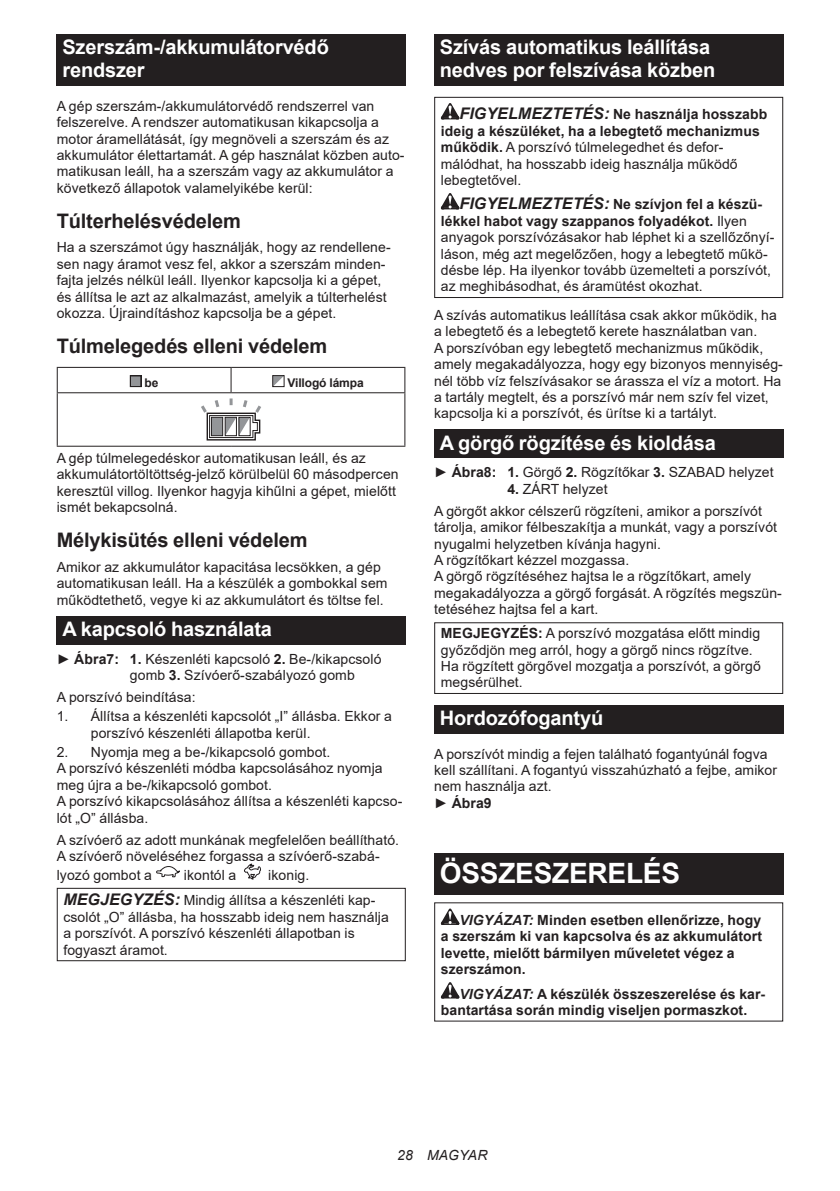
<style>
.page{position:relative;width:840px;height:1191px;background:#fff}
.page>*{position:absolute;margin:0;border:0;box-sizing:border-box;transform-origin:0 0}
.t1{font:700 28px "Arial";letter-spacing:-.01em;color:#fff}
.t2{font:700 20px/23.4px "Arial";letter-spacing:-.01em;color:#fff}
.t3{font:700 20px "Arial";letter-spacing:-.01em;color:#231f20}
.t4{font:14px/16.4px "Arial";letter-spacing:.005em;color:#231f20}
.t5{font:700 14px/16.4px "Arial";letter-spacing:.005em;color:#231f20}
.t6{font:italic 14px "Arial";letter-spacing:.005em;color:#231f20}
.t7{font:700 12px "Arial";letter-spacing:-.01em;color:#231f20}
.s1{font-weight:700}
.s2{font-weight:700;font-style:italic;font-size:16px}
.s3{font-style:italic}
</style>
<div class="page">
<div style="left:57px;top:34px;width:348px;height:52px;background:#231f20"></div>
<hr style="left:57px;top:367px;width:174px;height:1px;background:#231f20">
<svg style="left:57px;top:368px;width:1px;height:24px"></svg>
<hr style="left:231px;top:367px;width:174px;height:1px;background:#231f20">
<svg style="left:230px;top:368px;width:1px;height:24px"></svg>
<svg style="left:404px;top:368px;width:1px;height:24px"></svg>
<hr style="left:57px;top:392px;width:174px;height:1px;background:#231f20">
<hr style="left:57px;top:393px;width:1px;height:53px;background:#231f20">
<hr style="left:231px;top:392px;width:174px;height:1px;background:#231f20">
<hr style="left:404px;top:393px;width:1px;height:53px;background:#231f20">
<hr style="left:57px;top:446px;width:174px;height:1px;background:#231f20">
<hr style="left:231px;top:446px;width:174px;height:1px;background:#231f20">
<svg style="left:132px;top:377px;width:7px;height:7px"></svg>
<div style="left:130px;top:375px;width:12px;height:12px;border:1px solid #231f20"></div>
<svg style="left:274px;top:377px;width:8px;height:8px"></svg>
<div style="left:272px;top:375px;width:12px;height:12px;border:1px solid #231f20"></div>
<svg style="left:201px;top:398px;width:60px;height:42px"></svg>
<div style="left:57px;top:616px;width:348px;height:28px;background:#231f20"></div>
<svg style="left:156px;top:866px;width:24px;height:11px"></svg>
<svg style="left:244px;top:863px;width:17px;height:16px"></svg>
<div style="left:57px;top:887px;width:348px;height:74px;border:1px solid #231f20"></div>
<div style="left:434px;top:34px;width:348px;height:52px;background:#231f20"></div>
<svg style="left:440px;top:103px;width:19px;height:16px"></svg>
<svg style="left:440px;top:193px;width:19px;height:16px"></svg>
<div style="left:434px;top:97px;width:348px;height:201px;border:1px solid #231f20"></div>
<div style="left:434px;top:430px;width:348px;height:28px;background:#231f20"></div>
<div style="left:434px;top:622px;width:348px;height:72px;border:1px solid #231f20"></div>
<div style="left:434px;top:705px;width:348px;height:29px;background:#231f20"></div>
<div style="left:434px;top:853px;width:348px;height:41px;background:#231f20"></div>
<svg style="left:440px;top:908px;width:19px;height:17px"></svg>
<svg style="left:440px;top:982px;width:19px;height:16px"></svg>
<h2 class="t2" style="left:62px;top:36px;width:268px">Szerszám-/akkumulátorvédő rendszer</h2>
<p class="t4" style="left:57px;top:98px;width:349px">A gép szerszám-/akkumulátorvédő rendszerrel van felszerelve. A rendszer automatikusan kikapcsolja a motor áramellátását, így megnöveli a szerszám és az akkumulátor élettartamát. A gép használat közben auto&shy;matikusan leáll, ha a szerszám vagy az akkumulátor a következő állapotok valamelyikébe kerül:</p>
<h2 class="t3" style="left:57px;top:206px;width:185px">Túlterhelésvédelem</h2>
<p class="t4" style="left:57px;top:239px;width:335px">Ha a szerszámot úgy használják, hogy az rendellene&shy;sen nagy áramot vesz fel, akkor a szerszám minden&shy;fajta jelzés nélkül leáll. Ilyenkor kapcsolja ki a gépet, és állítsa le azt az alkalmazást, amelyik a túlterhelést okozza. Újraindításhoz kapcsolja be a gépet.</p>
<h2 class="t3" style="left:57px;top:331px;width:272px">Túlmelegedés elleni védelem</h2>
<p class="t7" style="left:144px;top:374px;width:15px">be</p>
<p class="t7" style="left:287px;top:374px;width:78px">Villogó lámpa</p>
<p class="t4" style="left:57px;top:450px;width:343px">A gép túlmelegedéskor automatikusan leáll, és az akkumulátortöltöttség-jelző körülbelül 60 másodpercen keresztül villog. Ilyenkor hagyja kihűlni a gépet, mielőtt ismét bekapcsolná.</p>
<h2 class="t3" style="left:57px;top:526px;width:252px">Mélykisütés elleni védelem</h2>
<p class="t4" style="left:57px;top:558px;width:332px">Amikor az akkumulátor kapacitása lecsökken, a gép automatikusan leáll. Ha a készülék a gombokkal sem működtethető, vegye ki az akkumulátort és töltse fel.</p>
<h2 class="t2" style="left:62px;top:617px;width:211px">A kapcsoló használata</h2>
<p class="t4" style="left:130px;top:650px;width:253px;text-indent:-73px">► <span class="s1">Ábra7: 1.</span> Készenléti kapcsoló <span class="s1">2.</span> Be-/kikapcsoló gomb <span class="s1">3.</span> Szívóerő-szabályozó gomb</p>
<p class="t4" style="left:57px;top:689px;width:140px">A porszívó beindítása:</p>
<p class="t4" style="left:91px;top:708px;width:302px;text-indent:-34px">1. Állítsa a készenléti kapcsolót „I” állásba. Ekkor a porszívó készenléti állapotba kerül.</p>
<p class="t4" style="left:57px;top:744px;width:347px">2. Nyomja meg a be-/kikapcsoló gombot.<br>A porszívó készenléti módba kapcsolásához nyomja meg újra a be-/kikapcsoló gombot.<br>A porszívó kikapcsolásához állítsa a készenléti kapcso&shy;lót „O” állásba.</p>
<p class="t4" style="left:57px;top:831px;width:343px">A szívóerő az adott munkának megfelelően beállítható.<br>A szívóerő növeléséhez forgassa a szívóerő-szabá-</p>
<p class="t4" style="left:57px;top:866px;width:97px">lyozó gombot a</p>
<p class="t4" style="left:184px;top:866px;width:54px">ikontól a</p>
<p class="t4" style="left:63px;top:862px;width:313px;line-height:25.6px;text-indent:205px">ikonig.<br><span class="s2">MEGJEGYZÉS:</span> Mindig állítsa a készenléti kap-</p>
<p class="t4" style="left:63px;top:908px;width:327px">csolót „O” állásba, ha hosszabb ideig nem használja a porszívót. A porszívó készenléti állapotban is fogyaszt áramot.</p>
<h2 class="t2" style="left:439px;top:36px;width:277px">Szívás automatikus leállítása nedves por felszívása közben</h2>
<p class="t4" style="left:440px;top:106px;width:328px;text-indent:19px"><span class="s2">FIGYELMEZTETÉS:</span> <span class="s1">Ne használja hosszabb ideig a készüléket, ha a lebegtető mechanizmus működik.</span> A porszívó túlmelegedhet és defor&shy;málódhat, ha hosszabb ideig használja működő lebegtetővel.</p>
<p class="t4" style="left:440px;top:196px;width:335px;text-indent:19px"><span class="s2">FIGYELMEZTETÉS:</span> <span class="s1">Ne szívjon fel a készü&shy;lékkel habot vagy szappanos folyadékot.</span> Ilyen anyagok porszívózásakor hab léphet ki a szellőzőnyí&shy;láson, még azt megelőzően, hogy a lebegtető műkö&shy;désbe lép. Ha ilyenkor tovább üzemelteti a porszívót, az meghibásodhat, és áramütést okozhat.</p>
<p class="t4" style="left:434px;top:307px;width:350px">A szívás automatikus leállítása csak akkor működik, ha a lebegtető és a lebegtető kerete használatban van.<br>A porszívóban egy lebegtető mechanizmus működik, amely megakadályozza, hogy egy bizonyos mennyiség&shy;nél több víz felszívásakor se árassza el víz a motort. Ha a tartály megtelt, és a porszívó már nem szív fel vizet, kapcsolja ki a porszívót, és ürítse ki a tartályt.</p>
<h2 class="t2" style="left:439px;top:431px;width:277px">A görgő rögzítése és kioldása</h2>
<p class="t4" style="left:434px;top:464px;width:341px">► <span class="s1">Ábra8: 1.</span> Görgő <span class="s1">2.</span> Rögzítőkar <span class="s1">3.</span> SZABAD helyzet</p>
<p class="t4" style="left:434px;top:478px;width:329px;line-height:22px;text-indent:73px"><span class="s1">4.</span> ZÁRT helyzet<br>A görgőt akkor célszerű rögzíteni, amikor a porszívót</p>
<p class="t4" style="left:434px;top:519px;width:349px">tárolja, amikor félbeszakítja a munkát, vagy a porszívót nyugalmi helyzetben kívánja hagyni.<br>A rögzítőkart kézzel mozgassa.<br>A görgő rögzítéséhez hajtsa le a rögzítőkart, amely megakadályozza a görgő forgását. A rögzítés megszün&shy;tetéséhez hajtsa fel a kart.</p>
<p class="t4" style="left:440px;top:625px;width:321px"><span class="s1">MEGJEGYZÉS:</span> A porszívó mozgatása előtt mindig győződjön meg arról, hogy a görgő nincs rögzítve.<br>Ha rögzített görgővel mozgatja a porszívót, a görgő megsérülhet.</p>
<h2 class="t2" style="left:439px;top:707px;width:165px">Hordozófogantyú</h2>
<p class="t4" style="left:434px;top:745px;width:344px">A porszívót mindig a fejen található fogantyúnál fogva kell szállítani. A fogantyú visszahúzható a fejbe, amikor nem használja azt.<br>► <span class="s1">Ábra9</span></p>
<h1 class="t1" style="left:439px;top:853px;width:241px">ÖSSZESZERELÉS</h1>
<p class="t5" style="left:440px;top:912px;width:322px;text-indent:19px"><span class="s3">VIGYÁZAT:</span> Minden esetben ellenőrizze, hogy a szerszám ki van kapcsolva és az akkumulátort levette, mielőtt bármilyen műveletet végez a szerszámon.</p>
<p class="t5" style="left:440px;top:985px;width:326px;text-indent:19px"><span class="s3">VIGYÁZAT:</span> A készülék összeszerelése és kar&shy;bantartása során mindig viseljen pormaszkot.</p>
<p class="t6" style="left:397px;top:1146px;width:92px">28 MAGYAR</p>
</div>
